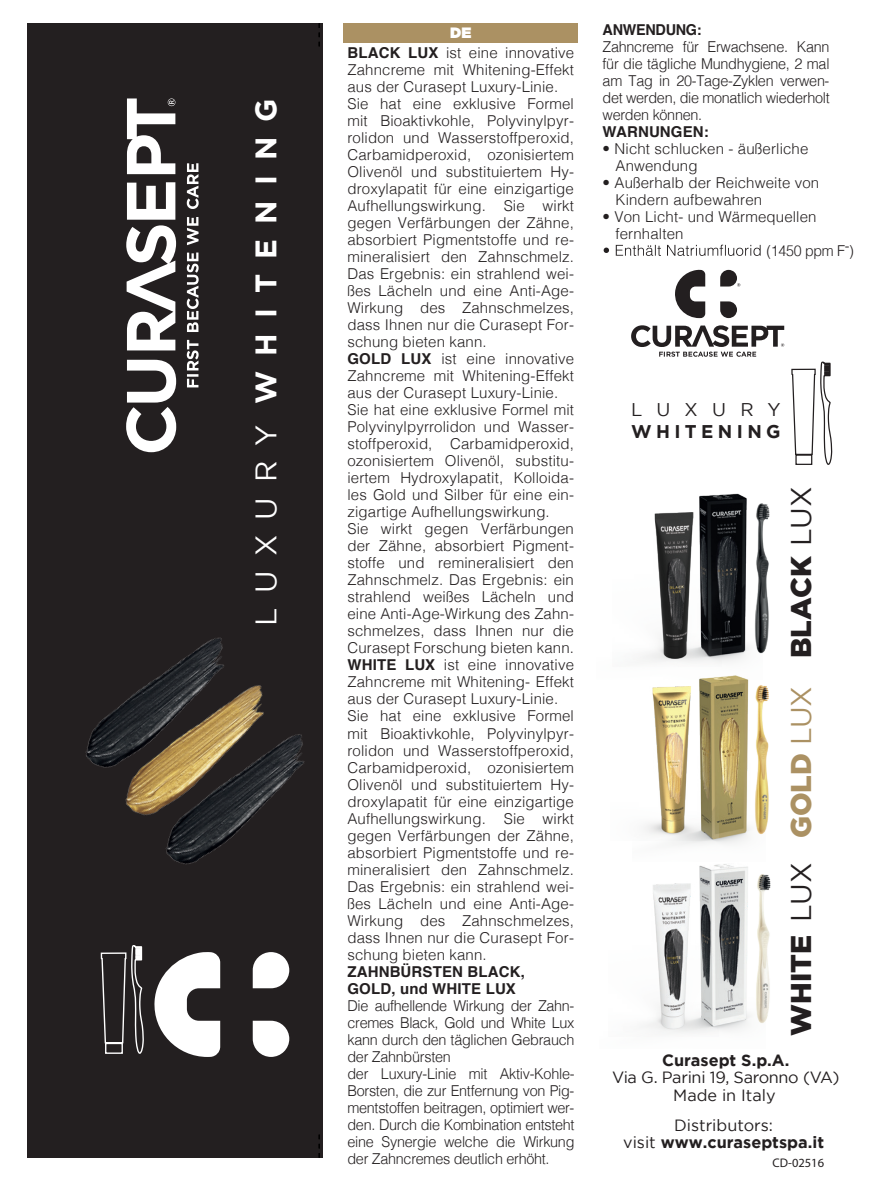
<style>
.page{position:relative;width:870px;height:1181px;background:#fff}
.page>*{position:absolute;margin:0;border:0;box-sizing:border-box;transform-origin:0 0}
.t1{font:700 29.75px "Gotham";letter-spacing:.51em;color:#fff}
.t2{font:900 28.5px "Gotham";color:#231f20}
.t3{font:700 18.25px "Gotham";letter-spacing:.24em;color:#231f20}
.t4{font:18.25px "Gotham";letter-spacing:.775em;color:#231f20}
.t5{font:16.25px/17.5px "Gotham";letter-spacing:-.005em;color:#231f20;text-align:center}
.t6{font:700 16.25px "Gotham";color:#231f20}
.t7{font:300 15px/17px "Helvetica";letter-spacing:.01em;color:#231f20}
.t8{font:300 15px/17px "Helvetica";letter-spacing:-.02em;color:#231f20;scale:.96 1}
.t9{font:300 15px/17px "Helvetica";letter-spacing:.01em;color:#231f20;text-align:justify;scale:.96 1}
.t10{font:700 15px/17px "Helvetica";letter-spacing:.01em;color:#231f20}
.t11{font:300 15px "Helvetica";letter-spacing:.01em;color:#231f20;scale:.95 1}
.t12{font:700 15px "Helvetica";letter-spacing:-.02em;color:#231f20;scale:.96 1}
.t13{font:900 15px "Gotham";color:#fff}
.t14{font:12.5px "Myriad Pro";color:#231f20}
.s1{font-weight:400}
.s2{font-weight:700}
.s3{color:#ab9163}
.s4{font-weight:400;color:#ab9163}
</style>
<div class="page">
<img style="left:699px;top:493px;width:48px;height:169px">
<img style="left:747px;top:503px;width:23px;height:151px">
<img style="left:638px;top:512px;width:84px;height:151px">
<img style="left:766px;top:874px;width:5px;height:146px">
<img style="left:699px;top:864px;width:67px;height:167px">
<img style="left:641px;top:883px;width:78px;height:151px">
<img style="left:766px;top:686px;width:3px;height:143px">
<img style="left:669px;top:675px;width:97px;height:170px">
<img style="left:644px;top:687px;width:74px;height:153px">
<svg style="left:631px;top:270px;width:153px;height:87px"></svg>
<svg style="left:791px;top:361px;width:42px;height:104px"></svg>
<div style="left:795px;top:454px;width:17px;height:11px;border:1px solid #231f20"></div>
<div style="left:27px;top:23px;width:296px;height:1134px;background:#231f20"></div>
<svg style="left:126px;top:98px;width:73px;height:354px"></svg>
<svg style="left:319px;top:1134px;width:1px;height:23px"></svg>
<svg style="left:319px;top:23px;width:1px;height:23px"></svg>
<img style="left:85px;top:637px;width:178px;height:162px">
<img style="left:128px;top:694px;width:177px;height:171px">
<svg style="left:100px;top:945px;width:44px;height:109px"></svg>
<div style="left:105px;top:1042px;width:18px;height:11px;border:1px solid #fff"></div>
<svg style="left:154px;top:952px;width:135px;height:105px"></svg>
<div style="left:343px;top:23px;width:235px;height:19px;background:#ab9163"></div>
<svg style="left:603px;top:245px;width:157px;height:11px"></svg>
<h1 class="t1" style="left:249px;top:626px;width:529px;rotate:-90deg"><span class="s1">LUXURY</span> WHITENING</h1>
<p class="t13" style="left:450px;top:22px;width:23px">DE</p>
<p class="t7" style="left:347px;top:43px;width:228px"><span class="s2">BLACK LUX</span> ist eine innovative<br>Zahncreme mit Whitening-Effekt aus der Curasept Luxury-Linie.<br>Sie hat eine exklusive Formel mit Bioaktivkohle, Polyvinylpyr&shy;rolidon und Wasserstoffperoxid,<br>Carbamidperoxid, ozonisiertem<br>Olivenöl und substituiertem Hy&shy;droxylapatit für eine einzigartige<br>Aufhellungswirkung. Sie wirkt gegen Verfärbungen der Zähne, absorbiert Pigmentstoffe und re&shy;mineralisiert den Zahnschmelz.<br>Das Ergebnis: ein strahlend wei&shy;ßes Lächeln und eine Anti-Age-<br>Wirkung des Zahnschmelzes, dass Ihnen nur die Curasept For&shy;schung bieten kann.<br><span class="s2">GOLD LUX</span> ist eine innovative<br>Zahncreme mit Whitening-Effekt aus der Curasept Luxury-Linie.<br>Sie hat eine exklusive Formel mit<br>Polyvinylpyrrolidon und Wasser&shy;stoffperoxid, Carbamidperoxid, ozonisiertem Olivenöl, substitu&shy;iertem Hydroxylapatit, Kolloida&shy;les Gold und Silber für eine ein&shy;zigartige Aufhellungswirkung.<br>Sie wirkt gegen Verfärbungen der Zähne, absorbiert Pigment&shy;stoffe und remineralisiert den<br>Zahnschmelz. Das Ergebnis: ein strahlend weißes Lächeln und eine Anti-Age-Wirkung des Zahn&shy;schmelzes, dass Ihnen nur die<br>Curasept Forschung bieten kann.<br><span class="s2">WHITE LUX</span> ist eine innovative<br>Zahncreme mit Whitening- Effekt aus der Curasept Luxury-Linie.<br>Sie hat eine exklusive Formel mit Bioaktivkohle, Polyvinylpyr&shy;rolidon und Wasserstoffperoxid,<br>Carbamidperoxid, ozonisiertem<br>Olivenöl und substituiertem Hy&shy;droxylapatit für eine einzigartige<br>Aufhellungswirkung. Sie wirkt gegen Verfärbungen der Zähne, absorbiert Pigmentstoffe und re&shy;mineralisiert den Zahnschmelz.<br>Das Ergebnis: ein strahlend wei&shy;ßes Lächeln und eine Anti-Age-<br>Wirkung des Zahnschmelzes, dass Ihnen nur die Curasept For&shy;schung bieten kann.</p>
<p class="t10" style="left:347px;top:963px;width:179px">ZAHNBÜRSTEN BLACK,<br>GOLD, und WHITE LUX</p>
<p class="t8" style="left:347px;top:996px;width:238px">Die aufhellende Wirkung der Zahn&shy;cremes Black, Gold und White Lux kann durch den täglichen Gebrauch der Zahnbürsten<br>der Luxury-Linie mit Aktiv-Kohle-Borsten, die zur Entfernung von Pig&shy;mentstoffen beitragen, optimiert wer&shy;den. Durch die Kombination entsteht eine Synergie welche die Wirkung der Zahncremes deutlich erhöht.</p>
<p class="t12" style="left:602px;top:17px;width:105px">ANWENDUNG:</p>
<p class="t9" style="left:602px;top:37px;width:238px">Zahncreme für Erwachsene. Kann für die tägliche Mundhygiene, 2 mal am Tag in 20-Tage-Zyklen verwen&shy;det werden, die monatlich wiederholt werden können.</p>
<p class="t10" style="left:602px;top:123px;width:108px">WARNUNGEN:</p>
<p class="t7" style="left:615px;top:139px;width:194px;text-indent:-13px">• Nicht schlucken - äußerliche<br>Anwendung</p>
<p class="t7" style="left:615px;top:173px;width:205px;text-indent:-13px">• Außerhalb der Reichweite von<br>Kindern aufbewahren</p>
<p class="t7" style="left:602px;top:207px;width:215px">• Von Licht- und Wärmequellen</p>
<p class="t7" style="left:615px;top:224px;width:69px">fernhalten</p>
<p class="t11" style="left:766px;top:238px;width:94px">(1450 ppm F-)</p>
<p class="t4" style="left:631px;top:399px;width:151px">LUXURY</p>
<p class="t3" style="left:631px;top:421px;width:151px">WHITENING</p>
<h2 class="t2" style="left:784px;top:658px;width:173px;rotate:-90deg">BLACK <span class="s1">LUX</span></h2>
<h2 class="t2" style="left:784px;top:1035px;width:351px;rotate:-90deg">WHITE <span class="s1">LUX</span> <span class="s3">GOLD</span> <span class="s4">LUX</span></h2>
<p class="t6" style="left:662px;top:1050px;width:129px">Curasept S.p.A.</p>
<p class="t5" style="left:612px;top:1068px;width:229px">Via G. Parini 19, Saronno (VA)<br>Made in Italy</p>
<p class="t5" style="left:623px;top:1116px;width:202px">Distributors:<br>visit <span class="s2">www.curaseptspa.it</span></p>
<p class="t14" style="left:772px;top:1154px;width:53px">CD-02516</p>
</div>
